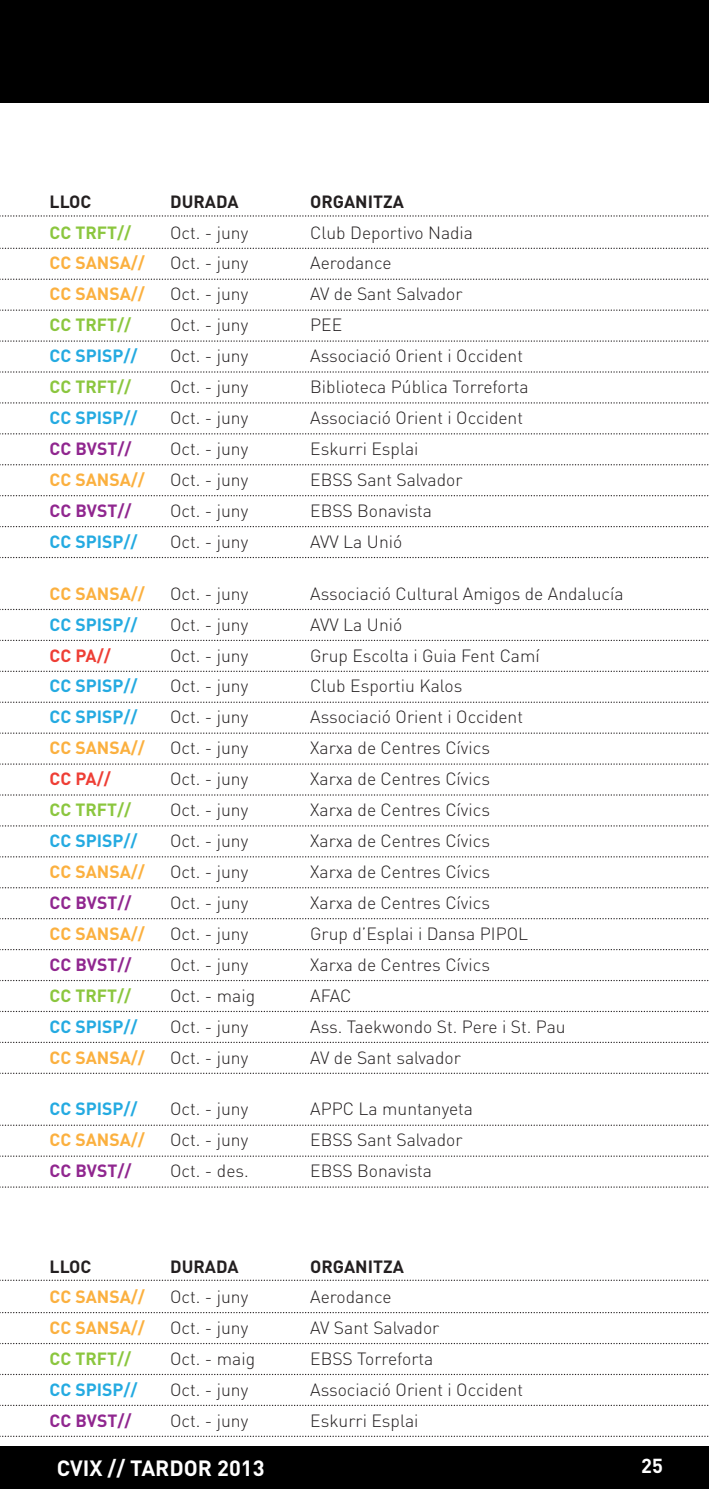
<style>
.page{position:relative;width:709px;height:1489px;background:#fff}
.page>*{position:absolute;margin:0;border:0;box-sizing:border-box;transform-origin:0 0}
.t1{font:700 21.75px "DIN";color:#fff}
.t2{font:700 20px "DIN";color:#fff}
.t3{font:300 17.5px "DIN";color:#231f20}
.t4{font:700 17.5px "DIN";color:#fbb03f}
.t5{font:700 17.5px "DIN";color:#24aae1}
.t6{font:700 17.5px "DIN";color:#8bc63e}
.t7{font:700 17.5px "DIN";color:#90268f}
.t8{font:700 17.5px "DIN";color:#231f20}
.t9{font:700 17.5px "DIN";letter-spacing:-.025em;color:#ee3e35}
</style>
<div class="page">
<div style="left:0;top:1446px;width:709px;height:42px;background:#000"></div>
<div style="left:0;top:0;width:709px;height:103px;background:#000"></div>
<svg style="left:0;top:215px;width:709px;height:1px"></svg>
<svg style="left:0;top:248px;width:709px;height:1px"></svg>
<svg style="left:0;top:278px;width:709px;height:2px"></svg>
<svg style="left:0;top:309px;width:709px;height:2px"></svg>
<svg style="left:0;top:340px;width:709px;height:2px"></svg>
<svg style="left:0;top:371px;width:709px;height:1px"></svg>
<svg style="left:0;top:402px;width:709px;height:1px"></svg>
<svg style="left:0;top:433px;width:709px;height:1px"></svg>
<svg style="left:0;top:464px;width:709px;height:1px"></svg>
<svg style="left:0;top:495px;width:709px;height:1px"></svg>
<svg style="left:0;top:526px;width:709px;height:1px"></svg>
<svg style="left:0;top:557px;width:709px;height:1px"></svg>
<svg style="left:0;top:609px;width:709px;height:1px"></svg>
<svg style="left:0;top:639px;width:709px;height:2px"></svg>
<svg style="left:0;top:670px;width:709px;height:2px"></svg>
<svg style="left:0;top:701px;width:709px;height:1px"></svg>
<svg style="left:0;top:732px;width:709px;height:1px"></svg>
<svg style="left:0;top:763px;width:709px;height:1px"></svg>
<svg style="left:0;top:794px;width:709px;height:1px"></svg>
<svg style="left:0;top:825px;width:709px;height:1px"></svg>
<svg style="left:0;top:856px;width:709px;height:1px"></svg>
<svg style="left:0;top:887px;width:709px;height:1px"></svg>
<svg style="left:0;top:918px;width:709px;height:1px"></svg>
<svg style="left:0;top:949px;width:709px;height:1px"></svg>
<svg style="left:0;top:980px;width:709px;height:1px"></svg>
<svg style="left:0;top:1010px;width:709px;height:2px"></svg>
<svg style="left:0;top:1041px;width:708px;height:1px"></svg>
<svg style="left:0;top:1072px;width:709px;height:1px"></svg>
<svg style="left:0;top:1124px;width:709px;height:1px"></svg>
<svg style="left:0;top:1155px;width:709px;height:1px"></svg>
<svg style="left:0;top:1186px;width:709px;height:1px"></svg>
<svg style="left:0;top:1279px;width:709px;height:1px"></svg>
<svg style="left:0;top:1312px;width:709px;height:1px"></svg>
<svg style="left:2px;top:1373px;width:706px;height:1px"></svg>
<svg style="left:0;top:1404px;width:708px;height:1px"></svg>
<svg style="left:0;top:1435px;width:709px;height:1px"></svg>
<p class="t8" style="left:50px;top:190px;width:43px">LLOC</p>
<p class="t8" style="left:170px;top:190px;width:70px">DURADA</p>
<p class="t8" style="left:310px;top:190px;width:95px">ORGANITZA</p>
<p class="t6" style="left:50px;top:221px;width:83px">CC TRFT//</p>
<p class="t3" style="left:170px;top:221px;width:80px">Oct. - juny</p>
<p class="t3" style="left:310px;top:221px;width:164px">Club Deportivo Nadia</p>
<p class="t4" style="left:50px;top:252px;width:97px">CC SANSA//</p>
<p class="t3" style="left:170px;top:252px;width:80px">Oct. - juny</p>
<p class="t3" style="left:310px;top:252px;width:83px">Aerodance</p>
<p class="t4" style="left:50px;top:282px;width:97px">CC SANSA//</p>
<p class="t3" style="left:170px;top:283px;width:80px">Oct. - juny</p>
<p class="t3" style="left:310px;top:283px;width:154px">AV de Sant Salvador</p>
<p class="t6" style="left:50px;top:313px;width:83px">CC TRFT//</p>
<p class="t3" style="left:170px;top:314px;width:80px">Oct. - juny</p>
<p class="t3" style="left:310px;top:314px;width:33px">PEE</p>
<p class="t5" style="left:50px;top:344px;width:89px">CC SPISP//</p>
<p class="t3" style="left:170px;top:345px;width:80px">Oct. - juny</p>
<p class="t3" style="left:310px;top:345px;width:214px">Associació Orient i Occident</p>
<p class="t6" style="left:50px;top:375px;width:83px">CC TRFT//</p>
<p class="t3" style="left:170px;top:376px;width:80px">Oct. - juny</p>
<p class="t3" style="left:310px;top:376px;width:220px">Biblioteca Pública Torreforta</p>
<p class="t5" style="left:50px;top:406px;width:89px">CC SPISP//</p>
<p class="t3" style="left:170px;top:407px;width:80px">Oct. - juny</p>
<p class="t3" style="left:310px;top:407px;width:214px">Associació Orient i Occident</p>
<p class="t7" style="left:50px;top:437px;width:83px">CC BVST//</p>
<p class="t3" style="left:170px;top:438px;width:80px">Oct. - juny</p>
<p class="t3" style="left:310px;top:438px;width:110px">Eskurri Esplai</p>
<p class="t4" style="left:50px;top:468px;width:97px">CC SANSA//</p>
<p class="t3" style="left:170px;top:469px;width:80px">Oct. - juny</p>
<p class="t3" style="left:310px;top:469px;width:154px">EBSS Sant Salvador</p>
<p class="t7" style="left:50px;top:499px;width:83px">CC BVST//</p>
<p class="t3" style="left:170px;top:499px;width:80px">Oct. - juny</p>
<p class="t3" style="left:310px;top:499px;width:123px">EBSS Bonavista</p>
<p class="t5" style="left:50px;top:530px;width:89px">CC SPISP//</p>
<p class="t3" style="left:170px;top:530px;width:80px">Oct. - juny</p>
<p class="t3" style="left:310px;top:530px;width:94px">AVV La Unió</p>
<p class="t4" style="left:50px;top:582px;width:97px">CC SANSA//</p>
<p class="t3" style="left:170px;top:582px;width:80px">Oct. - juny</p>
<p class="t3" style="left:310px;top:582px;width:315px">Associació Cultural Amigos de Andalucía</p>
<p class="t5" style="left:50px;top:612px;width:89px">CC SPISP//</p>
<p class="t3" style="left:170px;top:613px;width:80px">Oct. - juny</p>
<p class="t3" style="left:310px;top:613px;width:94px">AVV La Unió</p>
<p class="t9" style="left:50px;top:643px;width:63px">CC PA//</p>
<p class="t3" style="left:170px;top:644px;width:80px">Oct. - juny</p>
<p class="t3" style="left:310px;top:644px;width:231px">Grup Escolta i Guia Fent Camí</p>
<p class="t5" style="left:50px;top:674px;width:89px">CC SPISP//</p>
<p class="t3" style="left:170px;top:675px;width:80px">Oct. - juny</p>
<p class="t3" style="left:310px;top:675px;width:154px">Club Esportiu Kalos</p>
<p class="t5" style="left:50px;top:705px;width:89px">CC SPISP//</p>
<p class="t3" style="left:170px;top:706px;width:80px">Oct. - juny</p>
<p class="t3" style="left:310px;top:706px;width:214px">Associació Orient i Occident</p>
<p class="t4" style="left:50px;top:736px;width:97px">CC SANSA//</p>
<p class="t3" style="left:170px;top:737px;width:80px">Oct. - juny</p>
<p class="t3" style="left:310px;top:737px;width:181px">Xarxa de Centres Cívics</p>
<p class="t9" style="left:50px;top:767px;width:63px">CC PA//</p>
<p class="t3" style="left:170px;top:768px;width:80px">Oct. - juny</p>
<p class="t3" style="left:310px;top:768px;width:181px">Xarxa de Centres Cívics</p>
<p class="t6" style="left:50px;top:798px;width:83px">CC TRFT//</p>
<p class="t3" style="left:170px;top:799px;width:80px">Oct. - juny</p>
<p class="t3" style="left:310px;top:799px;width:181px">Xarxa de Centres Cívics</p>
<p class="t5" style="left:50px;top:829px;width:89px">CC SPISP//</p>
<p class="t3" style="left:170px;top:830px;width:80px">Oct. - juny</p>
<p class="t3" style="left:310px;top:830px;width:181px">Xarxa de Centres Cívics</p>
<p class="t4" style="left:50px;top:860px;width:97px">CC SANSA//</p>
<p class="t3" style="left:170px;top:860px;width:80px">Oct. - juny</p>
<p class="t3" style="left:310px;top:860px;width:181px">Xarxa de Centres Cívics</p>
<p class="t7" style="left:50px;top:891px;width:83px">CC BVST//</p>
<p class="t3" style="left:170px;top:891px;width:80px">Oct. - juny</p>
<p class="t3" style="left:310px;top:891px;width:181px">Xarxa de Centres Cívics</p>
<p class="t4" style="left:50px;top:922px;width:97px">CC SANSA//</p>
<p class="t3" style="left:170px;top:922px;width:80px">Oct. - juny</p>
<p class="t3" style="left:310px;top:922px;width:219px">Grup d’Esplai i Dansa PIPOL</p>
<p class="t7" style="left:50px;top:952px;width:83px">CC BVST//</p>
<p class="t3" style="left:170px;top:953px;width:80px">Oct. - juny</p>
<p class="t3" style="left:310px;top:953px;width:181px">Xarxa de Centres Cívics</p>
<p class="t6" style="left:50px;top:983px;width:83px">CC TRFT//</p>
<p class="t3" style="left:170px;top:984px;width:86px">Oct. - maig</p>
<p class="t3" style="left:310px;top:984px;width:43px">AFAC</p>
<p class="t5" style="left:50px;top:1014px;width:89px">CC SPISP//</p>
<p class="t3" style="left:170px;top:1015px;width:80px">Oct. - juny</p>
<p class="t3" style="left:310px;top:1015px;width:257px">Ass. Taekwondo St. Pere i St. Pau</p>
<p class="t4" style="left:50px;top:1045px;width:97px">CC SANSA//</p>
<p class="t3" style="left:170px;top:1046px;width:80px">Oct. - juny</p>
<p class="t3" style="left:310px;top:1046px;width:152px">AV de Sant salvador</p>
<p class="t5" style="left:50px;top:1097px;width:89px">CC SPISP//</p>
<p class="t3" style="left:170px;top:1098px;width:80px">Oct. - juny</p>
<p class="t3" style="left:310px;top:1098px;width:164px">APPC La muntanyeta</p>
<p class="t4" style="left:50px;top:1128px;width:97px">CC SANSA//</p>
<p class="t3" style="left:170px;top:1129px;width:80px">Oct. - juny</p>
<p class="t3" style="left:310px;top:1129px;width:154px">EBSS Sant Salvador</p>
<p class="t7" style="left:50px;top:1159px;width:83px">CC BVST//</p>
<p class="t3" style="left:170px;top:1160px;width:80px">Oct. - des.</p>
<p class="t3" style="left:310px;top:1160px;width:123px">EBSS Bonavista</p>
<p class="t8" style="left:50px;top:1254px;width:43px">LLOC</p>
<p class="t8" style="left:170px;top:1254px;width:70px">DURADA</p>
<p class="t8" style="left:310px;top:1254px;width:95px">ORGANITZA</p>
<p class="t4" style="left:50px;top:1284px;width:97px">CC SANSA//</p>
<p class="t3" style="left:170px;top:1285px;width:80px">Oct. - juny</p>
<p class="t3" style="left:310px;top:1285px;width:83px">Aerodance</p>
<p class="t4" style="left:50px;top:1315px;width:97px">CC SANSA//</p>
<p class="t3" style="left:170px;top:1316px;width:80px">Oct. - juny</p>
<p class="t3" style="left:310px;top:1316px;width:131px">AV Sant Salvador</p>
<p class="t6" style="left:50px;top:1346px;width:83px">CC TRFT//</p>
<p class="t3" style="left:170px;top:1347px;width:86px">Oct. - maig</p>
<p class="t3" style="left:310px;top:1347px;width:124px">EBSS Torreforta</p>
<p class="t5" style="left:50px;top:1377px;width:89px">CC SPISP//</p>
<p class="t3" style="left:170px;top:1378px;width:80px">Oct. - juny</p>
<p class="t3" style="left:310px;top:1378px;width:214px">Associació Orient i Occident</p>
<p class="t7" style="left:50px;top:1408px;width:83px">CC BVST//</p>
<p class="t3" style="left:170px;top:1409px;width:80px">Oct. - juny</p>
<p class="t3" style="left:310px;top:1409px;width:110px">Eskurri Esplai</p>
<p class="t1" style="left:57px;top:1453px;width:209px">CVIX // TARDOR 2013</p>
<p class="t2" style="left:641px;top:1451px;width:23px">25</p>
</div>
